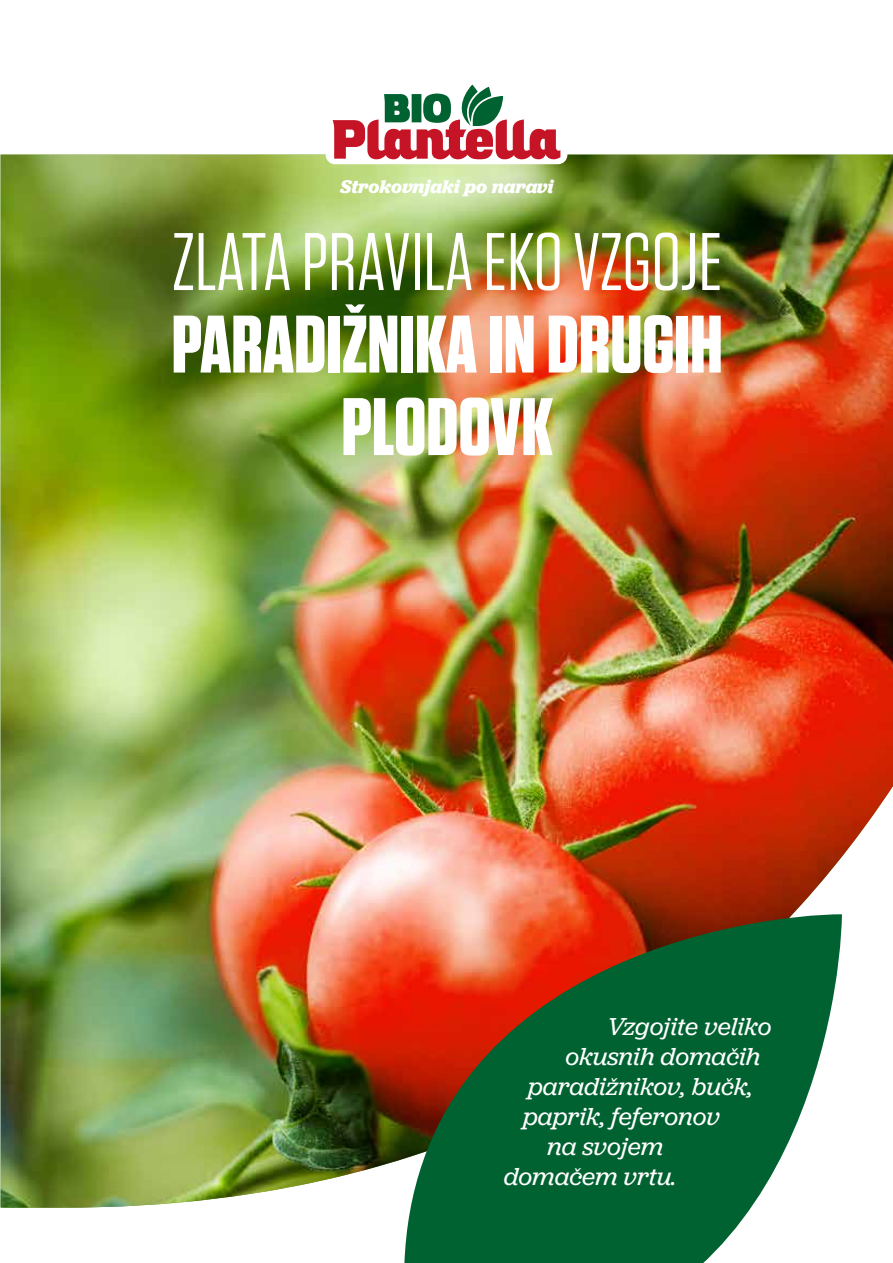
<style>
.page{position:relative;width:893px;height:1263px;background:#fff}
.page>*{position:absolute;margin:0;border:0;box-sizing:border-box;transform-origin:0 0}
.t1{font:700 81.3px/82.5px "Tungsten";color:#fff;text-align:center}
.t2{font:81.3px "Tungsten";letter-spacing:-.005em;color:#fff}
.t3{font:italic 25.5px "Jubilat";color:#fff}
.t4{font:italic 700 19.2px "Jubilat";color:#fff}
</style>
<div class="page">
<img style="left:1px;top:155px;width:892px;height:1053px">
<div style="left:326px;top:89px;width:241px;height:75px;background:#fff;border-radius:9px"></div>
<svg style="left:404px;top:914px;width:438px;height:349px;fill:#006231"></svg>
<svg style="left:333px;top:85px;width:227px;height:74px"></svg>
<p class="t4" style="left:340px;top:174px;width:215px">Strokovnjaki po naravi</p>
<h1 class="t2" style="left:172px;top:220px;width:552px">ZLATA PRAVILA EKO VZGOJE</h1>
<h1 class="t1" style="left:172px;top:305px;width:553px">PARADIŽNIKA IN DRUGIH<br>PLODOVK</h1>
<p class="t3" style="left:607px;top:1011px;width:166px">Vzgojite veliko</p>
<p class="t3" style="left:565px;top:1041px;width:196px">okusnih domačih</p>
<p class="t3" style="left:528px;top:1071px;width:226px">paradižnikov, bučk,</p>
<p class="t3" style="left:523px;top:1101px;width:199px">paprik, feferonov</p>
<p class="t3" style="left:547px;top:1131px;width:118px">na svojem</p>
<p class="t3" style="left:504px;top:1161px;width:174px">domačem vrtu.</p>
</div>
